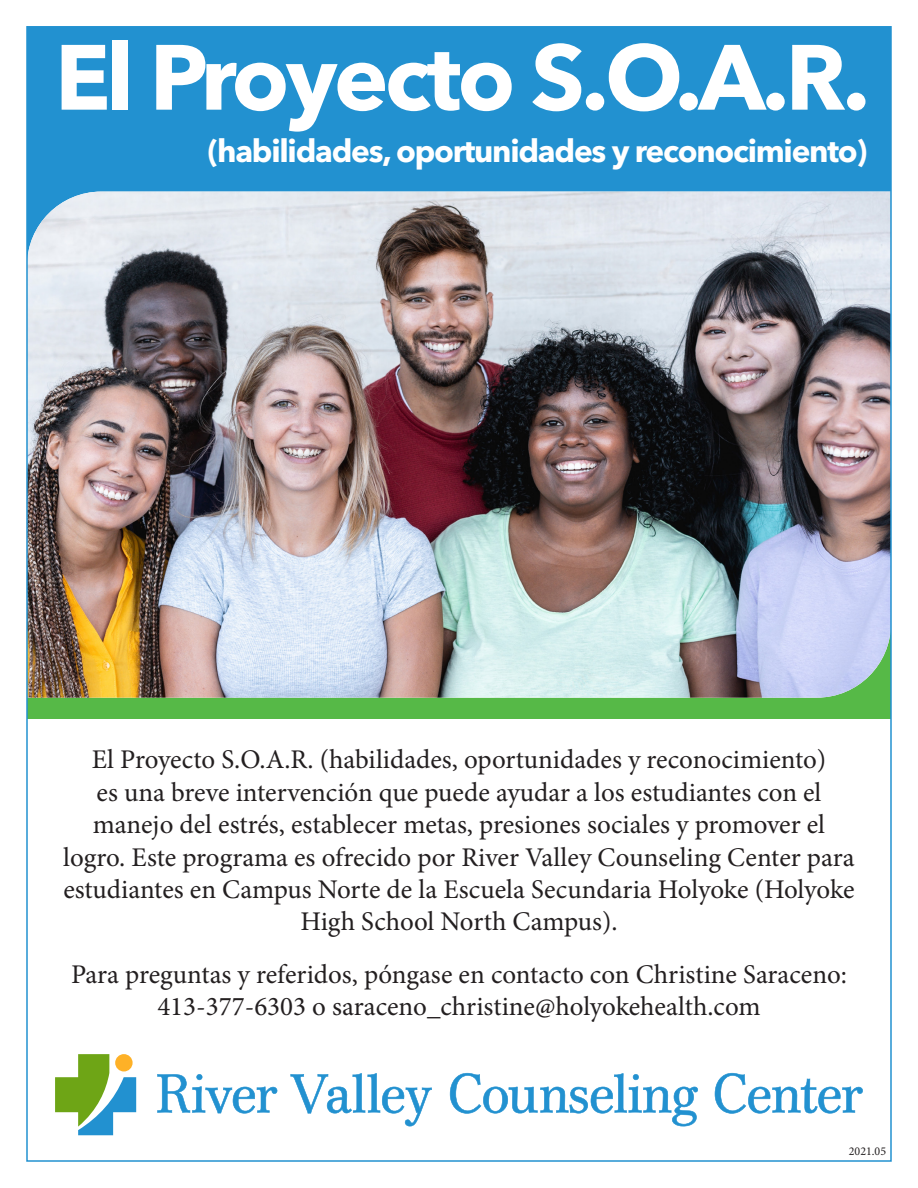
<style>
.page{position:relative;width:918px;height:1188px;background:#fff}
.page>*{position:absolute;margin:0;border:0;box-sizing:border-box;transform-origin:0 0}
.t1{font:700 91.5px "Avenir Next LT Pro";letter-spacing:-.04em;color:#fff}
.t2{font:700 31.5px "Avenir Next LT Pro";letter-spacing:-.04em;color:#fff}
.t3{font:27px/32.4px "Minion Pro";color:#231f20;text-align:center}
.t4{font:12px "Minion Pro";color:#231f20}
</style>
<div class="page">
<div style="left:27px;top:27px;width:864px;height:245px;background:#2291d0"></div>
<div style="left:27px;top:393px;width:864px;height:325px;background:#56b947"></div>
<img style="left:29px;top:192px;width:860px;height:506px">
<svg style="left:55px;top:1054px;width:81px;height:81px"></svg>
<div style="left:115px;top:1054px;width:18px;height:17px;background:#feb127;border-radius:50%"></div>
<svg style="left:157px;top:1074px;width:120px;height:40px"></svg>
<svg style="left:290px;top:1073px;width:142px;height:53px"></svg>
<svg style="left:450px;top:1073px;width:248px;height:53px"></svg>
<svg style="left:715px;top:1073px;width:148px;height:41px"></svg>
<p class="t1" style="left:55px;top:22px;width:817px">El Proyecto S.O.A.R.</p>
<p class="t2" style="left:208px;top:132px;width:661px">(habilidades, oportunidades y reconocimiento)</p>
<p class="t3" style="left:63px;top:744px;width:793px">El Proyecto S.O.A.R. (habilidades, oportunidades y reconocimiento)<br>es una breve intervención que puede ayudar a los estudiantes con el manejo del estrés, establecer metas, presiones sociales y promover el logro. Este programa es ofrecido por River Valley Counseling Center para estudiantes en Campus Norte de la Escuela Secundaria Holyoke (Holyoke High School North Campus).</p>
<p class="t3" style="left:71px;top:958px;width:777px">Para preguntas y referidos, póngase en contacto con Christine Saraceno:</p>
<p class="t3" style="left:157px;top:991px;width:605px">413-377-6303 o saraceno_christine@holyokehealth.com</p>
<p class="t4" style="left:849px;top:1143px;width:39px">2021.05</p>
</div>
